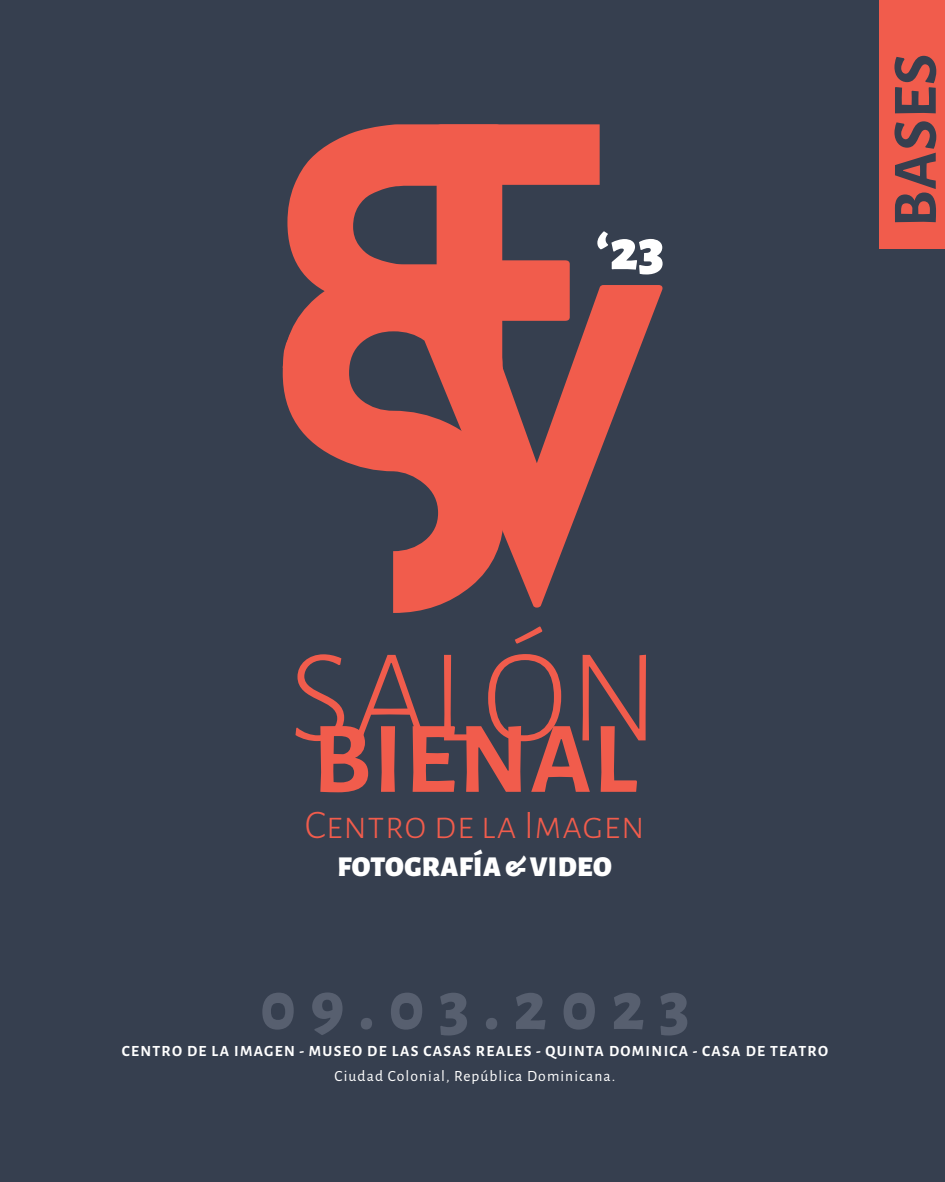
<style>
.page{position:relative;width:945px;height:1182px;background:#fff}
.page>*{position:absolute;margin:0;border:0;box-sizing:border-box;transform-origin:0 0}
.t1{font:300 133.79px "Alegreya Sans SC";letter-spacing:.015em;color:#f15c4c}
.t2{font:700 101.85px "Alegreya Sans SC";letter-spacing:.015em;color:#f15c4c}
.t3{font:800 70.09px "Alegreya Sans";letter-spacing:.2em;color:#575f6f}
.t4{font:700 63.26px "Alegreya Sans SC";letter-spacing:.015em;color:#363f4f}
.t5{font:900 57.57px "Alegreya Sans";color:#fff}
.t6{font:300 40.69px "Alegreya Sans SC";color:#f15c4c}
.t7{font:900 28.7px "Alegreya Sans SC";letter-spacing:.015em;color:#fff}
.t8{font:700 15.58px "Alegreya Sans";letter-spacing:.085em;color:#fff}
.t9{font:15.58px "Alegreya Sans";letter-spacing:.07em;color:#fff}
</style>
<div class="page">
<div style="left:0;top:0;width:945px;height:1181px;background:#363f4f"></div>
<div style="left:880px;top:0;width:65px;height:249px;background:#f15c4c"></div>
<svg style="left:501px;top:124px;width:99px;height:161px"></svg>
<svg style="left:283px;top:269px;width:221px;height:344px"></svg>
<svg style="left:283px;top:124px;width:218px;height:244px;fill:#f15c4c"></svg>
<svg style="left:424px;top:285px;width:239px;height:322px;fill:#f15c4c"></svg>
<h3 class="t5" style="left:595px;top:205px;width:70px">‘23</h3>
<h3 class="t4" style="left:869px;top:227px;width:175px;rotate:-90deg">BASES</h3>
<h1 class="t1" style="left:289px;top:611px;width:372px">SALÓN</h1>
<h2 class="t2" style="left:312px;top:684px;width:326px">BIENAL</h2>
<h3 class="t6" style="left:305px;top:799px;width:342px">Centro de la Imagen</h3>
<h3 class="t7" style="left:338px;top:844px;width:276px">FOTOGRAFÍA &amp; VIDEO</h3>
<h3 class="t3" style="left:260px;top:953px;width:431px">09.03.2023</h3>
<p class="t8" style="left:122px;top:1039px;width:708px">CENTRO DE LA IMAGEN - MUSEO DE LAS CASAS REALES - QUINTA DOMINICA - CASA DE TEATRO</p>
<p class="t9" style="left:335px;top:1065px;width:282px">Ciudad Colonial, República Dominicana.</p>
</div>
